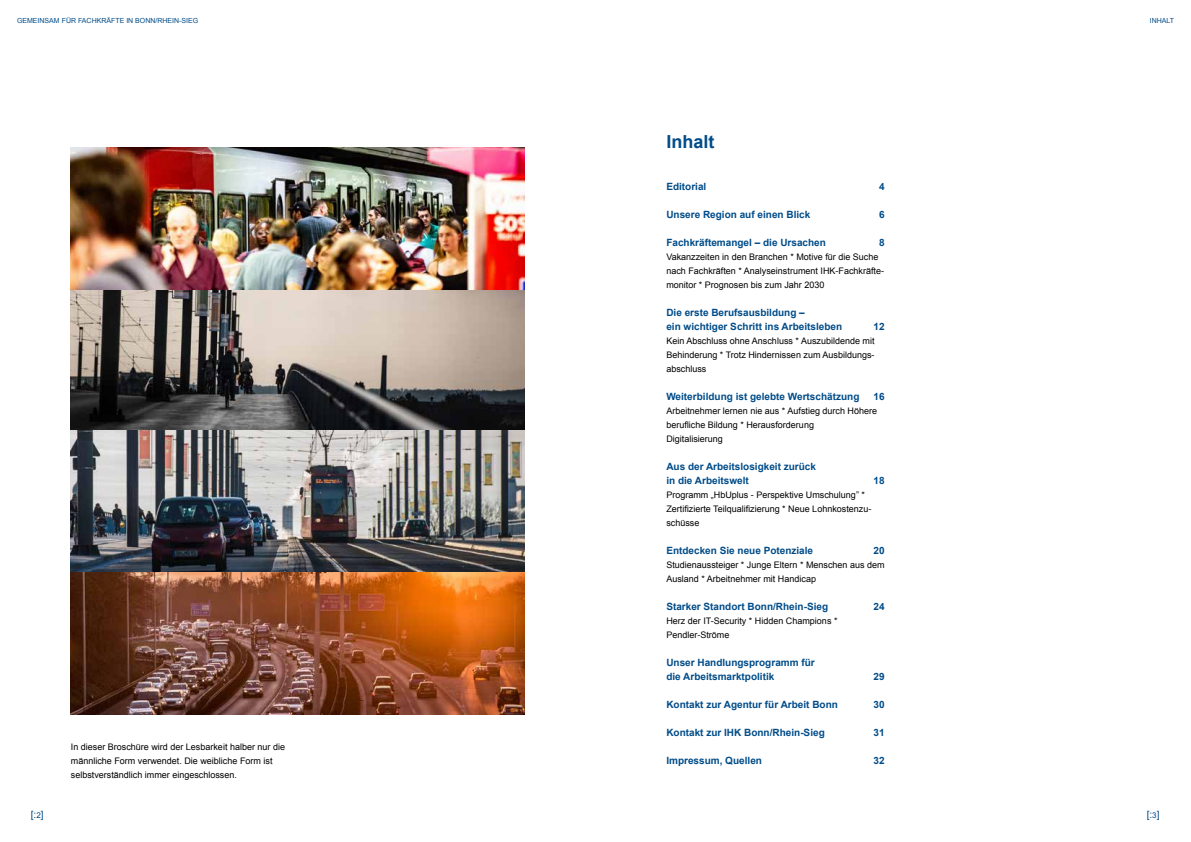
<style>
.page{position:relative;width:1191px;height:842px;background:#fff}
.page>*{position:absolute;margin:0;border:0;box-sizing:border-box;transform-origin:0 0}
.t1{font:700 18px "Arial";color:#004c89}
.t2{font:700 10px/14px "Arial";color:#004c89}
.t3{font:10px "Arial";color:#004c89}
.t4{font:9px/14px "Arial";color:#000}
.t5{font:7px "Arial";color:#004c89}
.s1{font-size:8px}
</style>
<div class="page">
<img style="left:71px;top:147px;width:453px;height:567px">
<p class="t5" style="left:17px;top:16px;width:183px">GEMEINSAM FÜR FACHKRÄFTE IN BONN/RHEIN-SIEG</p>
<p class="t5" style="left:1149px;top:16px;width:26px">INHALT</p>
<h1 class="t1" style="left:666px;top:130px;width:50px">Inhalt</h1>
<p class="t2" style="left:666px;top:180px;width:42px">Editorial</p>
<p class="t2" style="left:879px;top:180px;width:7px">4</p>
<p class="t2" style="left:666px;top:208px;width:145px">Unsere Region auf einen Blick</p>
<p class="t2" style="left:879px;top:208px;width:7px">6</p>
<p class="t2" style="left:666px;top:236px;width:161px">Fachkräftemangel – die Ursachen</p>
<p class="t2" style="left:879px;top:236px;width:7px">8</p>
<p class="t4" style="left:666px;top:250px;width:219px">Vakanzzeiten in den Branchen * Motive für die Suche nach Fachkräften * Analyseinstrument IHK-Fachkräfte&shy;monitor * Prognosen bis zum Jahr 2030</p>
<p class="t2" style="left:666px;top:306px;width:177px">Die erste Berufsausbildung –<br>ein wichtiger Schritt ins Arbeitsleben</p>
<p class="t2" style="left:873px;top:320px;width:13px">12</p>
<p class="t4" style="left:666px;top:334px;width:210px;text-align:justify">Kein Abschluss ohne Anschluss * Auszubildende mit Behinderung * Trotz Hindernissen zum Ausbildungs&shy;abschluss</p>
<p class="t2" style="left:666px;top:390px;width:194px">Weiterbildung ist gelebte Wertschätzung</p>
<p class="t2" style="left:873px;top:390px;width:13px">16</p>
<p class="t4" style="left:666px;top:404px;width:212px">Arbeitnehmer lernen nie aus * Aufstieg durch Höhere berufliche Bildung * Herausforderung<br>Digitalisierung</p>
<p class="t2" style="left:666px;top:460px;width:151px">Aus der Arbeitslosigkeit zurück in die Arbeitswelt</p>
<p class="t2" style="left:873px;top:474px;width:13px">18</p>
<p class="t4" style="left:71px;top:740px;width:216px">In dieser Broschüre wird der Lesbarkeit halber nur die männliche Form verwendet. Die weibliche Form ist selbstverständlich immer eingeschlossen.</p>
<p class="t4" style="left:666px;top:488px;width:206px">Programm „HbUplus - Perspektive Umschulung” *<br>Zertifizierte Teilqualifizierung * Neue Lohnkostenzu&shy;schüsse</p>
<p class="t2" style="left:666px;top:544px;width:148px">Entdecken Sie neue Potenziale</p>
<p class="t2" style="left:873px;top:544px;width:13px">20</p>
<p class="t4" style="left:666px;top:558px;width:220px">Studienaussteiger * Junge Eltern * Menschen aus dem<br>Ausland * Arbeitnehmer mit Handicap</p>
<p class="t2" style="left:666px;top:600px;width:163px">Starker Standort Bonn/Rhein-Sieg</p>
<p class="t2" style="left:873px;top:600px;width:13px">24</p>
<p class="t4" style="left:666px;top:614px;width:173px">Herz der IT-Security * Hidden Champions *<br>Pendler-Ströme</p>
<p class="t2" style="left:666px;top:656px;width:150px">Unser Handlungsprogramm für die Arbeitsmarktpolitik</p>
<p class="t2" style="left:873px;top:670px;width:13px">29</p>
<p class="t2" style="left:666px;top:698px;width:173px">Kontakt zur Agentur für Arbeit Bonn</p>
<p class="t2" style="left:873px;top:698px;width:13px">30</p>
<p class="t2" style="left:666px;top:726px;width:160px">Kontakt zur IHK Bonn/Rhein-Sieg</p>
<p class="t2" style="left:873px;top:726px;width:13px">31</p>
<p class="t2" style="left:666px;top:754px;width:97px">Impressum, Quellen</p>
<p class="t2" style="left:873px;top:754px;width:13px">32</p>
<p class="t3" style="left:31px;top:808px;width:14px">[:<span class="s1">2</span>]</p>
<p class="t3" style="left:1146px;top:808px;width:14px">[:<span class="s1">3</span>]</p>
</div>
